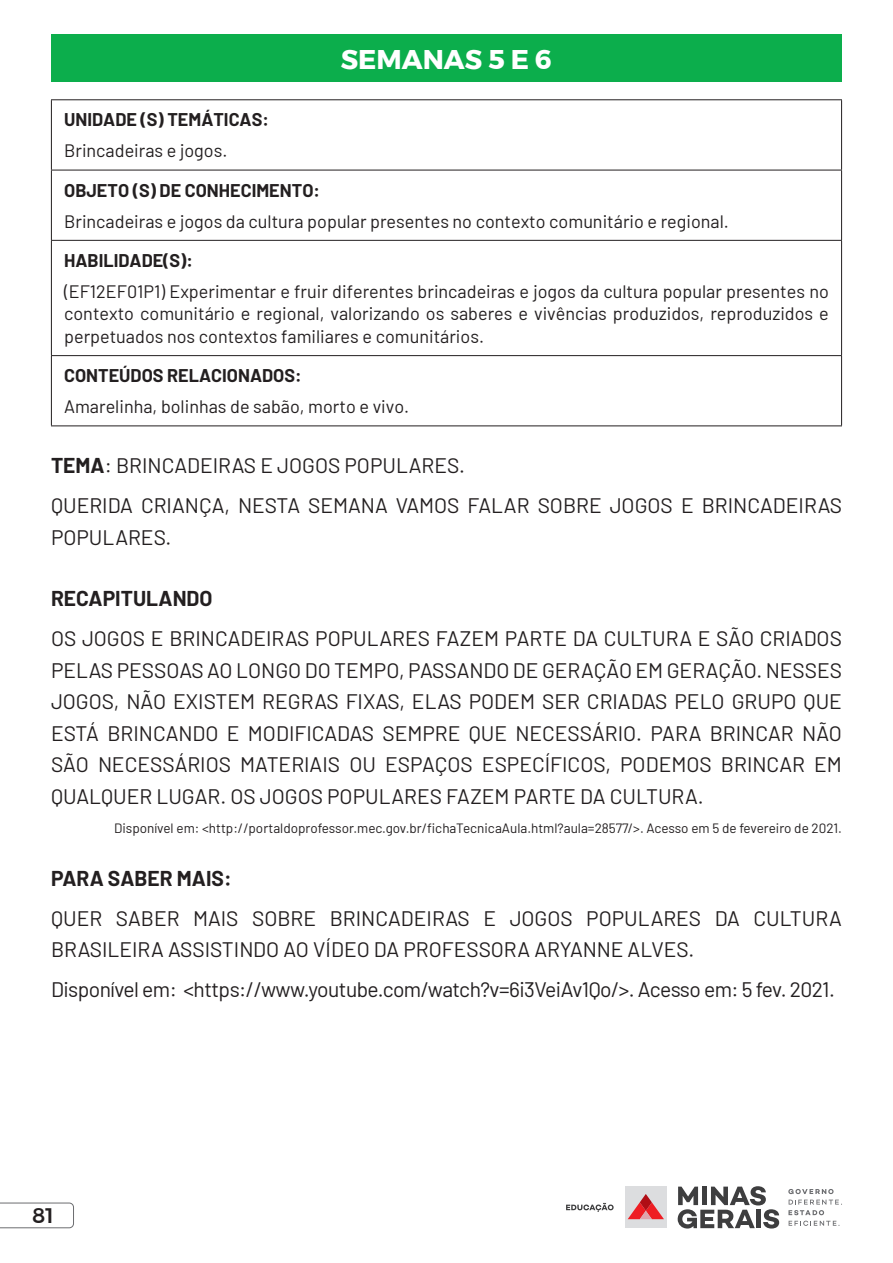
<style>
.page{position:relative;width:893px;height:1263px;background:#fff}
.page>*{position:absolute;margin:0;border:0;box-sizing:border-box;transform-origin:0 0}
.t1{font:700 27px "Montserrat";color:#fff}
.t2{font:21px/31.5px "Barlow";color:#231f20}
.t3{font:21px "Barlow";letter-spacing:-.025em;color:#231f20}
.t4{font:700 21px "Barlow";color:#231f20}
.t5{font:500 21px "Montserrat";color:#231f20}
.t6{font:18px/22.5px "Barlow";color:#231f20;text-align:justify}
.t7{font:700 18px "Barlow";color:#231f20}
.t8{font:13.5px "Barlow";color:#231f20}
.s1{font-weight:700}
</style>
<div class="page">
<svg style="left:0;top:1202px;width:74px;height:26px"></svg>
<div style="left:625px;top:1186px;width:42px;height:42px;background:#dcdddf"></div>
<svg style="left:628px;top:1194px;width:36px;height:25px"></svg>
<svg style="left:678px;top:1186px;width:101px;height:42px"></svg>
<svg style="left:788px;top:1189px;width:54px;height:26px"></svg>
<svg style="left:789px;top:1221px;width:50px;height:5px"></svg>
<svg style="left:566px;top:1203px;width:48px;height:9px"></svg>
<div style="left:51px;top:34px;width:791px;height:47px;background:#0cae4c"></div>
<hr style="left:51px;top:170px;width:791px;height:1px;background:#231f20">
<hr style="left:51px;top:240px;width:791px;height:1px;background:#231f20">
<hr style="left:51px;top:355px;width:791px;height:1px;background:#231f20">
<hr style="left:51px;top:425px;width:791px;height:1px;background:#231f20">
<hr style="left:51px;top:100px;width:1px;height:70px;background:#231f20">
<hr style="left:841px;top:100px;width:1px;height:70px;background:#231f20">
<hr style="left:51px;top:170px;width:1px;height:70px;background:#231f20">
<hr style="left:841px;top:170px;width:1px;height:70px;background:#231f20">
<hr style="left:51px;top:241px;width:1px;height:114px;background:#231f20">
<hr style="left:841px;top:241px;width:1px;height:114px;background:#231f20">
<hr style="left:51px;top:356px;width:1px;height:69px;background:#231f20">
<hr style="left:841px;top:356px;width:1px;height:69px;background:#231f20">
<hr style="left:51px;top:99px;width:791px;height:1px;background:#231f20">
<p class="t1" style="left:341px;top:37px;width:213px">SEMANAS 5 E 6</p>
<p class="t7" style="left:64px;top:106px;width:206px">UNIDADE (S) TEMÁTICAS:</p>
<p class="t6" style="left:64px;top:138px;width:165px">Brincadeiras e jogos.</p>
<p class="t7" style="left:64px;top:177px;width:257px">OBJETO (S) DE CONHECIMENTO:</p>
<p class="t6" style="left:64px;top:208px;width:666px">Brincadeiras e jogos da cultura popular presentes no contexto comunitário e regional.</p>
<p class="t7" style="left:64px;top:247px;width:130px">HABILIDADE(S):</p>
<p class="t6" style="left:64px;top:279px;width:766px">(EF12EF01P1) Experimentar e fruir diferentes brincadeiras e jogos da cultura popular presentes no contexto comunitário e regional, valorizando os saberes e vivências produzidos, reproduzidos e perpetuados nos contextos familiares e comunitários.</p>
<p class="t7" style="left:64px;top:362px;width:239px">CONTEÚDOS RELACIONADOS:</p>
<p class="t6" style="left:64px;top:394px;width:347px">Amarelinha, bolinhas de sabão, morto e vivo.</p>
<p class="t2" style="left:51px;top:444px;width:792px;line-height:40px"><span class="s1">TEMA</span>: BRINCADEIRAS E JOGOS POPULARES.<br>QUERIDA CRIANÇA, NESTA SEMANA VAMOS FALAR SOBRE JOGOS E BRINCADEIRAS</p>
<p class="t2" style="left:51px;top:520px;width:122px">POPULARES.</p>
<p class="t4" style="left:51px;top:583px;width:163px">RECAPITULANDO</p>
<p class="t2" style="left:51px;top:621px;width:792px;text-align:justify">OS JOGOS E BRINCADEIRAS POPULARES FAZEM PARTE DA CULTURA E SÃO CRIADOS PELAS PESSOAS AO LONGO DO TEMPO, PASSANDO DE GERAÇÃO EM GERAÇÃO. NESSES JOGOS, NÃO EXISTEM REGRAS FIXAS, ELAS PODEM SER CRIADAS PELO GRUPO QUE ESTÁ BRINCANDO E MODIFICADAS SEMPRE QUE NECESSÁRIO. PARA BRINCAR NÃO SÃO NECESSÁRIOS MATERIAIS OU ESPAÇOS ESPECÍFICOS, PODEMOS BRINCAR EM QUALQUER LUGAR. OS JOGOS POPULARES FAZEM PARTE DA CULTURA.</p>
<p class="t8" style="left:114px;top:818px;width:729px">Disponível em: &lt;http://portaldoprofessor.mec.gov.br/fichaTecnicaAula.html?aula=28577/&gt;. Acesso em 5 de fevereiro de 2021.</p>
<p class="t4" style="left:51px;top:863px;width:182px">PARA SABER MAIS:</p>
<p class="t2" style="left:51px;top:901px;width:792px">QUER SABER MAIS SOBRE BRINCADEIRAS E JOGOS POPULARES DA CULTURA<br>BRASILEIRA ASSISTINDO AO VÍDEO DA PROFESSORA ARYANNE ALVES.</p>
<p class="t3" style="left:51px;top:974px;width:785px">Disponível em: &lt;https://www.youtube.com/watch?v=6i3VeiAv1Qo/&gt;. Acesso em: 5 fev. 2021.</p>
<p class="t5" style="left:32px;top:1199px;width:23px">81</p>
</div>
